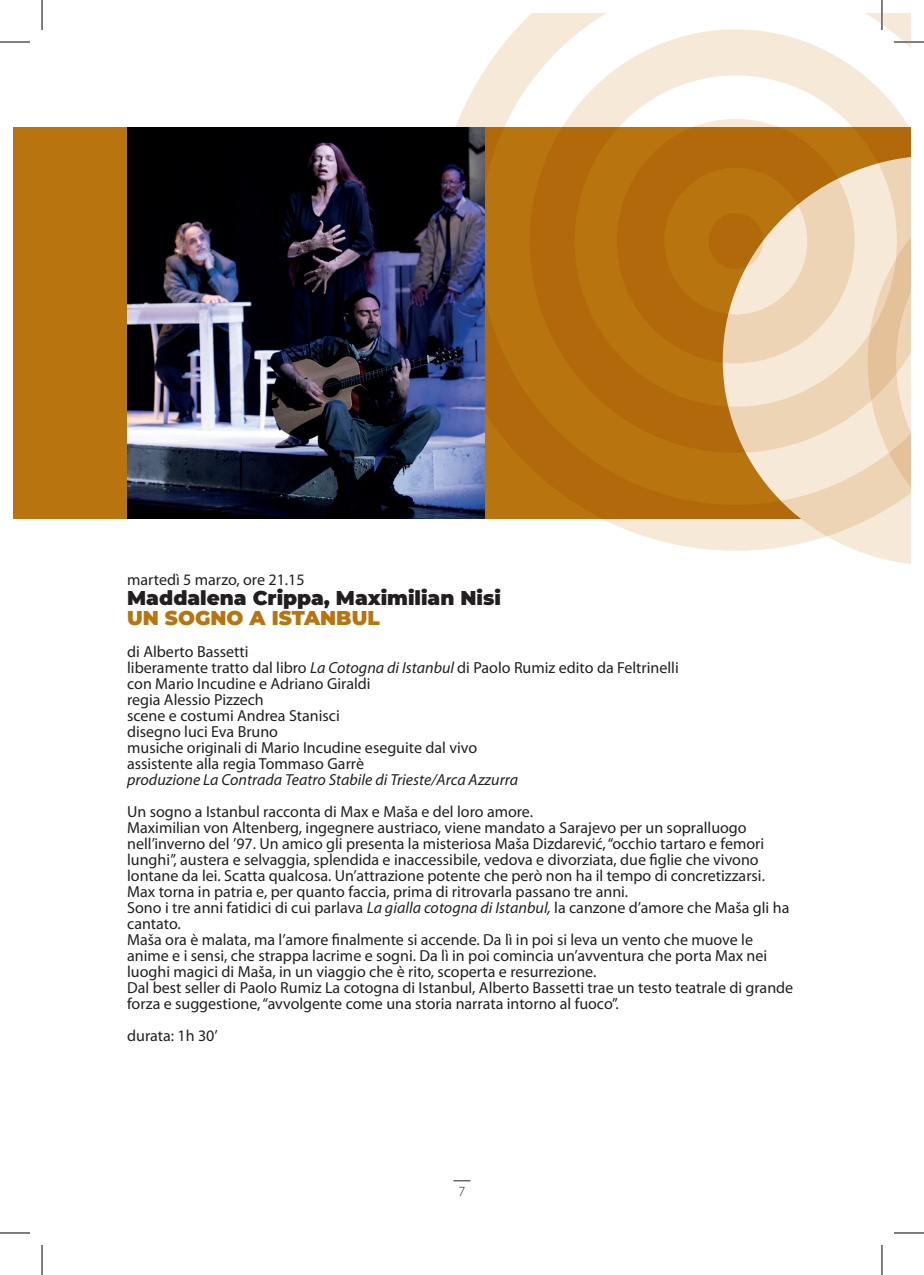
<style>
.page{position:relative;width:924px;height:1275px;background:#fff}
.page>*{position:absolute;margin:0;border:0;box-sizing:border-box;transform-origin:0 0}
.t1{font:900 20px "Montserrat";color:#231f20}
.t2{font:900 20px "Montserrat";color:#b8740e}
.t3{font:16px/16px "Myriad Pro";color:#231f20}
.t4{font:italic 16px "Myriad Pro";color:#231f20}
.t5{font:300 14px "Myriad Pro";color:#231f20}
.s1{font-style:italic}
</style>
<div class="page">
<svg style="left:453px;top:1180px;width:17px;height:1px"></svg>
<div style="left:14px;top:127px;width:28px;height:391px;background:#b8740e"></div>
<div style="left:42px;top:127px;width:867px;height:391px;background:#b8740e"></div>
<svg style="left:434px;top:14px;width:475px;height:537px"></svg>
<svg style="left:867px;top:165px;width:42px;height:395px;background:#eed8bc"></svg>
<img style="left:127px;top:127px;width:357px;height:391px">
<hr style="left:893px;top:41px;width:30px;height:2px;background:#fff">
<hr style="left:880px;top:0;width:2px;height:30px;background:#fff">
<hr style="left:0;top:42px;width:30px;height:1px;background:#000">
<hr style="left:893px;top:42px;width:30px;height:1px;background:#000">
<hr style="left:0;top:1232px;width:30px;height:1px;background:#000">
<hr style="left:893px;top:1232px;width:30px;height:1px;background:#000">
<hr style="left:42px;top:0;width:1px;height:30px;background:#000">
<hr style="left:42px;top:1245px;width:1px;height:30px;background:#000">
<hr style="left:881px;top:0;width:1px;height:30px;background:#000">
<hr style="left:881px;top:1245px;width:1px;height:30px;background:#000">
<p class="t3" style="left:127px;top:571px;width:179px">martedì 5 marzo, ore 21.15</p>
<p class="t1" style="left:127px;top:583px;width:375px">Maddalena Crippa, Maximilian Nisi</p>
<p class="t2" style="left:127px;top:603px;width:254px">UN SOGNO A ISTANBUL</p>
<p class="t3" style="left:127px;top:643px;width:553px">di Alberto Bassetti<br>liberamente tratto dal libro <span class="s1">La Cotogna di Istanbul</span> di Paolo Rumiz edito da Feltrinelli con Mario Incudine e Adriano Giraldi<br>regia Alessio Pizzech<br>scene e costumi Andrea Stanisci<br>disegno luci Eva Bruno<br>musiche originali di Mario Incudine eseguite dal vivo<br>assistente alla regia Tommaso Garrè</p>
<p class="t4" style="left:127px;top:770px;width:392px">produzione La Contrada Teatro Stabile di Trieste/Arca Azzurra</p>
<p class="t3" style="left:127px;top:803px;width:667px">Un sogno a Istanbul racconta di Max e Maša e del loro amore.<br>Maximilian von Altenberg, ingegnere austriaco, viene mandato a Sarajevo per un sopralluogo nell’inverno del ’97. Un amico gli presenta la misteriosa Maša Dizdarević, “occhio tartaro e femori lunghi”, austera e selvaggia, splendida e inaccessibile, vedova e divorziata, due figlie che vivono lontane da lei. Scatta qualcosa. Un’attrazione potente che però non ha il tempo di concretizzarsi.<br>Max torna in patria e, per quanto faccia, prima di ritrovarla passano tre anni.<br>Sono i tre anni fatidici di cui parlava <span class="s1">La gialla cotogna di Istanbul,</span> la canzone d’amore che Maša gli ha cantato.<br>Maša ora è malata, ma l’amore finalmente si accende. Da lì in poi si leva un vento che muove le anime e i sensi, che strappa lacrime e sogni. Da lì in poi comincia un’avventura che porta Max nei luoghi magici di Maša, in un viaggio che è rito, scoperta e resurrezione.<br>Dal best seller di Paolo Rumiz La cotogna di Istanbul, Alberto Bassetti trae un testo teatrale di grande forza e suggestione, “avvolgente come una storia narrata intorno al fuoco”.</p>
<p class="t3" style="left:127px;top:1027px;width:92px">durata: 1h 30’</p>
<p class="t5" style="left:458px;top:1182px;width:8px">7</p>
</div>
